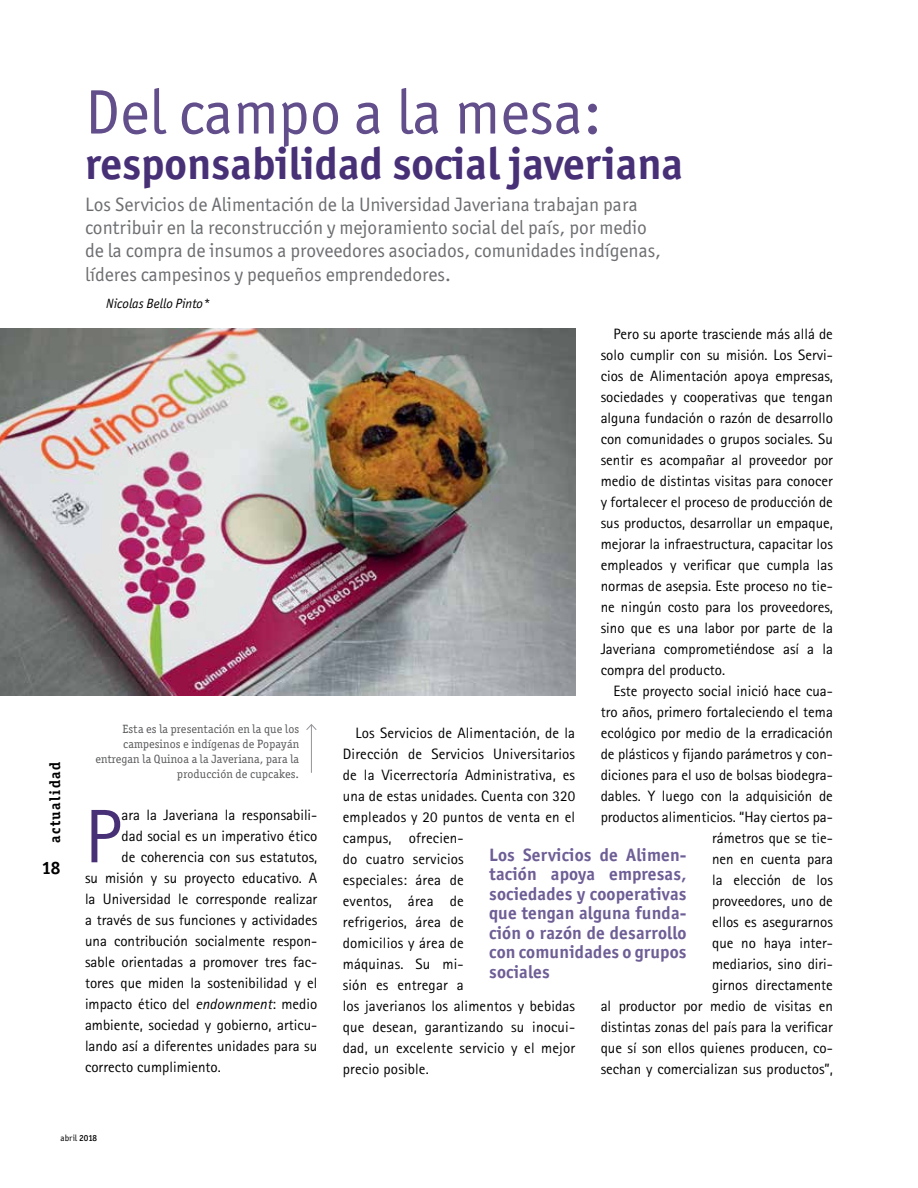
<style>
.page{position:relative;width:918px;height:1188px;background:#fff}
.page>*{position:absolute;margin:0;border:0;box-sizing:border-box;transform-origin:0 0}
.t1{font:75.9px "AT Rotis Sans Serif";color:#483077}
.t2{font:63px "Officina Sans ITC";color:#614e8b}
.t3{font:700 45px "Officina Sans ITC";color:#483077}
.t4{font:19.5px/23.4px "Officina Sans ITC";color:#6d6e71}
.t5{font:700 18px/19.5px "Officina Sans ITC";letter-spacing:.01em;color:#6e5e96;text-align:justify}
.t6{font:700 18px "Officina Sans ITC";color:#000}
.t7{font:15px/21px "AT Rotis Sans Serif";color:#000}
.t8{font:700 15px "Officina Ser ITC";letter-spacing:.1em;color:#000}
.t9{font:italic 13.5px "Officina Sans ITC";color:#000}
.t10{font:12px/15px "Officina Ser ITC";letter-spacing:.01em;color:#58595b;text-align:right}
.t11{font:9px "Officina Sans ITC";color:#000}
.s1{font-style:italic}
.s2{font-weight:500}
</style>
<div class="page">
<img style="left:0;top:328px;width:575px;height:367px">
<hr style="left:311px;top:725px;width:1px;height:48px;background:#939598">
<svg style="left:306px;top:724px;width:11px;height:6px"></svg>
<p class="t8" style="left:46px;top:843px;width:82px;rotate:-90deg">actualidad</p>
<p class="t6" style="left:42px;top:857px;width:20px">18</p>
<h2 class="t2" style="left:85px;top:76px;width:518px">Del campo a la mesa:</h2>
<h3 class="t3" style="left:85px;top:135px;width:600px">responsabilidad social javeriana</h3>
<p class="t4" style="left:85px;top:192px;width:578px">Los Servicios de Alimentación de la Universidad Javeriana trabajan para contribuir en la reconstrucción y mejoramiento social del país, por medio de la compra de insumos a proveedores asociados, comunidades indígenas, líderes campesinos y pequeños emprendedores.</p>
<p class="t9" style="left:106px;top:296px;width:105px">Nicolas Bello Pinto*</p>
<p class="t10" style="left:96px;top:722px;width:205px">Esta es la presentación en la que los campesinos e indígenas de Popayán entregan la Quinoa a la Javeriana, para la producción de cupcakes.</p>
<h1 class="t1" style="left:85px;top:792px;width:38px">P</h1>
<p class="t7" style="left:122px;top:805px;width:197px">ara la Javeriana la responsabili-</p>
<p class="t7" style="left:122px;top:826px;width:197px">dad social es un imperativo ético</p>
<p class="t7" style="left:122px;top:847px;width:197px">de coherencia con sus estatutos,</p>
<p class="t7" style="left:85px;top:868px;width:234px">su misión y su proyecto educativo. A</p>
<p class="t7" style="left:85px;top:889px;width:234px">la Universidad le corresponde realizar</p>
<p class="t7" style="left:85px;top:910px;width:234px">a través de sus funciones y actividades</p>
<p class="t7" style="left:85px;top:931px;width:234px">una contribución socialmente respon-</p>
<p class="t7" style="left:85px;top:952px;width:234px">sable orientadas a promover tres fac-</p>
<p class="t7" style="left:85px;top:973px;width:234px">tores que miden la sostenibilidad y el</p>
<p class="t7" style="left:85px;top:994px;width:234px">impacto ético del <span class="s1">endownment</span>: medio</p>
<p class="t7" style="left:85px;top:1015px;width:234px">ambiente, sociedad y gobierno, articu-</p>
<p class="t7" style="left:85px;top:1036px;width:234px">lando así a diferentes unidades para su</p>
<p class="t7" style="left:85px;top:1057px;width:137px">correcto cumplimiento.</p>
<p class="t7" style="left:601px;top:324px;width:234px;text-align:justify;text-indent:13px">Pero su aporte trasciende más allá de solo cumplir con su misión. Los Servi&shy;cios de Alimentación apoya empresas, sociedades y cooperativas que tengan alguna fundación o razón de desarrollo con comunidades o grupos sociales. Su sentir es acompañar al proveedor por medio de distintas visitas para conocer y fortalecer el proceso de producción de sus productos, desarrollar un empaque, mejorar la infraestructura, capacitar los empleados y verificar que cumpla las normas de asepsia. Este proceso no tie&shy;ne ningún costo para los proveedores, sino que es una labor por parte de la Javeriana comprometiéndose así a la compra del producto.</p>
<p class="t7" style="left:601px;top:681px;width:234px;text-align:right">Este proyecto social inició hace cua&shy;tro años, primero fortaleciendo el tema ecológico por medio de la erradicación de plásticos y fijando parámetros y con&shy;diciones para el uso de bolsas biodegra&shy;dables. Y luego con la adquisición de productos alimenticios. “Hay ciertos pa&shy;rámetros que se tie-<br>nen en cuenta para<br>la elección de los<br>proveedores, uno de<br>ellos es asegurarnos<br>que no haya inter-<br>mediarios, sino diri-<br>girnos directamente<br>al productor por medio de visitas en distintas zonas del país para la verificar que sí son ellos quienes producen, co&shy;sechan y comercializan sus productos”,</p>
<p class="t7" style="left:343px;top:722px;width:234px;text-indent:13px">Los Servicios de Alimentación, de la<br>Dirección de Servicios Universitarios de la Vicerrectoría Administrativa, es una de estas unidades. Cuenta con 320 empleados y 20 puntos de venta en el campus, ofrecien-<br>do cuatro servicios<br>especiales: área de<br>eventos, área de<br>refrigerios, área de<br>domicilios y área de<br>máquinas. Su mi-<br>sión es entregar a<br>los javerianos los alimentos y bebidas que desean, garantizando su inocui&shy;dad, un excelente servicio y el mejor precio posible.</p>
<p class="t5" style="left:489px;top:845px;width:199px">Los Servicios de Alimen&shy;tación apoya empresas, sociedades y cooperativas que tengan alguna funda&shy;ción o razón de desarrollo con comunidades o grupos sociales</p>
<p class="t11" style="left:61px;top:1133px;width:38px">abril <span class="s2">2018</span></p>
</div>
